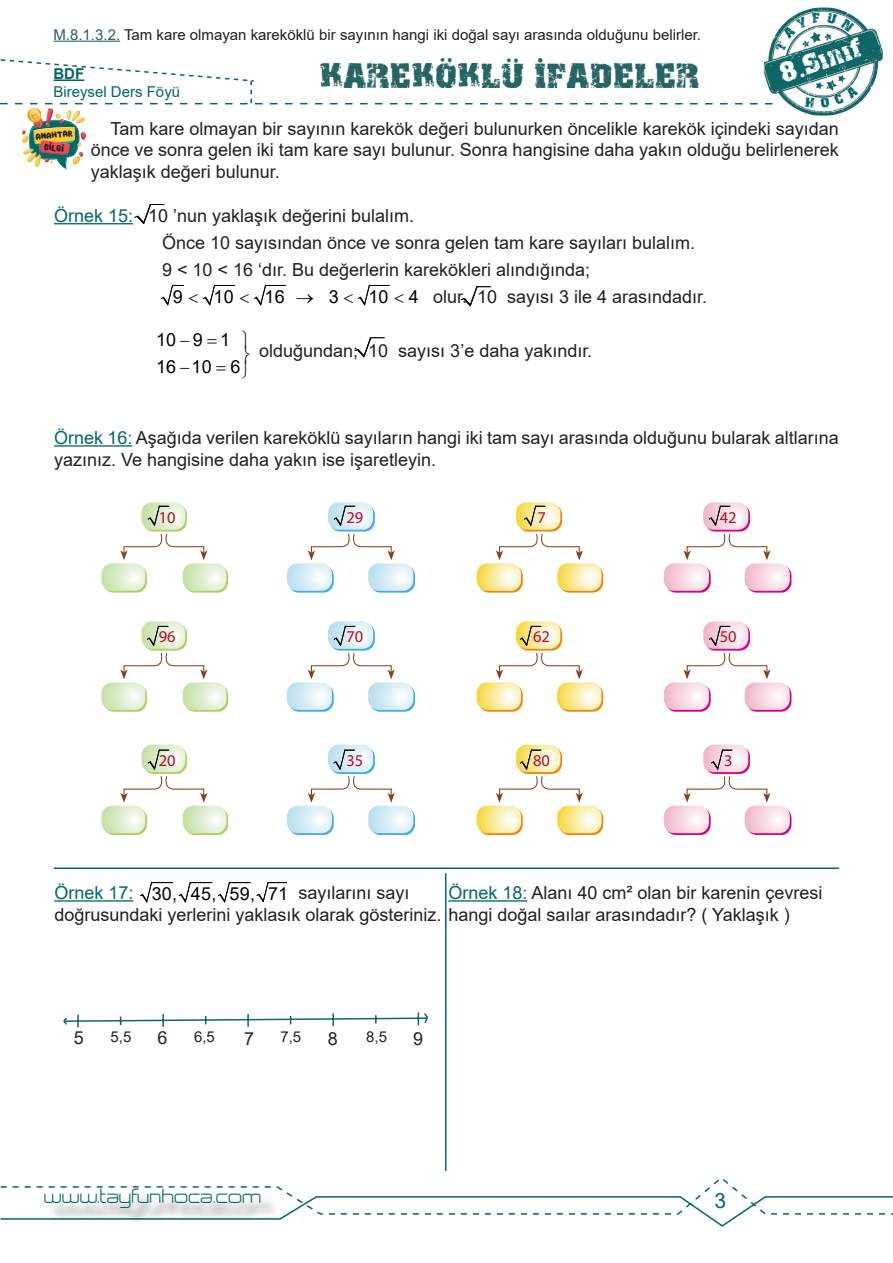
<style>
.page{position:relative;width:893px;height:1263px;background:#fff}
.page>*{position:absolute;margin:0;border:0;box-sizing:border-box;transform-origin:0 0}
.t1{font:30px "Distress";color:#266363}
.t2{font:24px "Distress";color:#fff}
.t3{font:21px "Arial";color:#026765}
.t4{font:18px/21.6px "Arial";color:#231f20}
.t5{font:18px/27px "Arial";letter-spacing:.005em;color:#000}
.t6{font:18px "Neogrey";color:#026765}
.t7{font:18px "Arial";color:#026765}
.t8{font:16.5px "Myriad Pro";color:#bf081f}
.t9{font:15px "Arial";color:#231f20}
.t10{font:15px "Arial";color:#026765}
.t11{font:700 15px "Arial";color:#026765}
.t12{font:9px "Choko";color:#231f20}
.s1{color:#266363}
.s2{color:#026765}
</style>
<div class="page">
<svg style="left:0;top:1179px;width:893px;height:48px"></svg>
<hr style="left:53px;top:41px;width:67px;height:1px;background:#266363">
<div style="left:47px;top:1192px;width:232px;height:35px;background:#231f20;opacity:.75"></div>
<div style="left:36px;top:1180px;width:234px;height:37px;background:#fff;opacity:.75"></div>
<div style="left:103px;top:565px;width:44px;height:28px;background:#add15e;border-radius:10px"></div>
<svg style="left:184px;top:565px;width:44px;height:28px"></svg>
<div style="left:289px;top:565px;width:45px;height:28px;background:#40abe8;border-radius:10px"></div>
<svg style="left:370px;top:565px;width:45px;height:28px"></svg>
<div style="left:478px;top:565px;width:45px;height:28px;background:#f28508;border-radius:10px"></div>
<div style="left:559px;top:565px;width:44px;height:28px;background:#f28508;border-radius:10px"></div>
<div style="left:666px;top:565px;width:45px;height:28px;background:#de007a;border-radius:10px"></div>
<div style="left:746px;top:565px;width:45px;height:28px;background:#de007a;border-radius:10px"></div>
<div style="left:103px;top:684px;width:44px;height:28px;background:#add15e;border-radius:10px"></div>
<svg style="left:184px;top:684px;width:44px;height:28px"></svg>
<div style="left:289px;top:684px;width:45px;height:28px;background:#40abe8;border-radius:10px"></div>
<svg style="left:370px;top:684px;width:45px;height:28px"></svg>
<div style="left:478px;top:684px;width:45px;height:28px;background:#f28508;border-radius:10px"></div>
<div style="left:559px;top:684px;width:44px;height:28px;background:#f28508;border-radius:10px"></div>
<div style="left:666px;top:684px;width:45px;height:28px;background:#de007a;border-radius:10px"></div>
<div style="left:746px;top:684px;width:45px;height:28px;background:#de007a;border-radius:10px"></div>
<svg style="left:103px;top:807px;width:44px;height:28px"></svg>
<svg style="left:184px;top:807px;width:44px;height:28px"></svg>
<svg style="left:289px;top:807px;width:45px;height:28px"></svg>
<svg style="left:370px;top:807px;width:45px;height:28px"></svg>
<svg style="left:478px;top:807px;width:45px;height:28px"></svg>
<svg style="left:559px;top:807px;width:44px;height:28px"></svg>
<svg style="left:666px;top:807px;width:45px;height:28px"></svg>
<svg style="left:746px;top:807px;width:45px;height:28px"></svg>
<svg style="left:101px;top:502px;width:125px;height:89px"></svg>
<svg style="left:287px;top:502px;width:126px;height:89px"></svg>
<svg style="left:477px;top:502px;width:125px;height:89px"></svg>
<svg style="left:664px;top:502px;width:126px;height:89px"></svg>
<svg style="left:664px;top:621px;width:126px;height:89px"></svg>
<svg style="left:664px;top:745px;width:126px;height:88px"></svg>
<svg style="left:477px;top:745px;width:125px;height:88px"></svg>
<svg style="left:477px;top:621px;width:125px;height:89px"></svg>
<svg style="left:287px;top:745px;width:126px;height:88px"></svg>
<svg style="left:287px;top:621px;width:126px;height:89px"></svg>
<svg style="left:101px;top:621px;width:125px;height:89px"></svg>
<svg style="left:101px;top:745px;width:125px;height:88px"></svg>
<svg style="left:0;top:59px;width:262px;height:110px"></svg>
<hr style="left:54px;top:223px;width:79px;height:1px;background:#026765">
<svg style="left:134px;top:204px;width:30px;height:20px"></svg>
<svg style="left:161px;top:285px;width:22px;height:20px"></svg>
<svg style="left:461px;top:286px;width:29px;height:20px"></svg>
<svg style="left:354px;top:337px;width:30px;height:20px"></svg>
<hr style="left:54px;top:445px;width:78px;height:2px;background:#026765">
<hr style="left:54px;top:867px;width:785px;height:2px;background:#026765">
<hr style="left:445px;top:873px;width:1px;height:298px;background:#066">
<hr style="left:54px;top:900px;width:79px;height:1px;background:#026765">
<svg style="left:63px;top:1012px;width:365px;height:16px"></svg>
<svg style="left:140px;top:882px;width:72px;height:21px"></svg>
<svg style="left:218px;top:882px;width:32px;height:21px"></svg>
<svg style="left:256px;top:882px;width:30px;height:20px"></svg>
<hr style="left:448px;top:900px;width:79px;height:1px;background:#026765">
<svg style="left:203px;top:285px;width:31px;height:20px"></svg>
<svg style="left:254px;top:285px;width:31px;height:20px"></svg>
<svg style="left:357px;top:285px;width:32px;height:20px"></svg>
<svg style="left:750px;top:7px;width:133px;height:109px"></svg>
<p class="t9" style="left:53px;top:24px;width:649px"><span class="s1">M.8.1.3.2.</span> Tam kare olmayan kareköklü bir sayının hangi iki doğal sayı arasında olduğunu belirler.</p>
<p class="t11" style="left:53px;top:63px;width:32px">BDF</p>
<p class="t10" style="left:53px;top:81px;width:128px">Bireysel Ders Föyü</p>
<p class="t1" style="left:319px;top:55px;width:381px">KAREKÖKLÜ İFADELER</p>
<p class="t2" style="left:775px;top:58px;width:87px;rotate:-19deg">8.Sınıf</p>
<p class="t12" style="left:35px;top:131px;width:39px;rotate:-5deg">ANAHTAR</p>
<p class="t12" style="left:45px;top:141px;width:21px;rotate:8deg">BİLGİ</p>
<p class="t4" style="left:91px;top:117px;width:750px;text-align:justify;text-indent:20px">Tam kare olmayan bir sayının karekök değeri bulunurken öncelikle karekök içindeki sayıdan önce ve sonra gelen iki tam kare sayı bulunur. Sonra hangisine daha yakın olduğu belirlenerek yaklaşık değeri bulunur.</p>
<p class="t4" style="left:54px;top:205px;width:362px"><span class="s2">Örnek 15:</span> 10 ’nun yaklaşık değerini bulalım.</p>
<p class="t4" style="left:162px;top:232px;width:535px">Önce 10 sayısından önce ve sonra gelen tam kare sayıları bulalım.</p>
<p class="t4" style="left:162px;top:259px;width:430px">9 &lt; 10 &lt; 16 ‘dır. Bu değerlerin karekökleri alındığında;</p>
<p class="t4" style="left:433px;top:286px;width:276px">olur. 10 sayısı 3 ile 4 arasındadır.</p>
<p class="t4" style="left:259px;top:340px;width:335px">olduğundan; 10 sayısı 3’e daha yakındır.</p>
<p class="t5" style="left:173px;top:283px;width:12px">9</p>
<p class="t5" style="left:214px;top:283px;width:22px">10</p>
<p class="t5" style="left:265px;top:283px;width:22px">16</p>
<p class="t5" style="left:329px;top:283px;width:12px">3</p>
<p class="t5" style="left:368px;top:283px;width:52px">10 4</p>
<p class="t5" style="left:156px;top:326px;width:86px">1091<br>16 10 6</p>
<p class="t4" style="left:54px;top:427px;width:786px"><span class="s2">Örnek 16:</span> Aşağıda verilen kareköklü sayıların hangi iki tam sayı arasında olduğunu bularak altlarına yazınız. Ve hangisine daha yakın ise işaretleyin.</p>
<p class="t8" style="left:159px;top:508px;width:18px">10</p>
<p class="t8" style="left:346px;top:508px;width:18px">29</p>
<p class="t8" style="left:537px;top:508px;width:10px">7</p>
<p class="t8" style="left:720px;top:508px;width:18px">42</p>
<p class="t8" style="left:159px;top:627px;width:18px">96</p>
<p class="t8" style="left:346px;top:627px;width:18px">70</p>
<p class="t8" style="left:533px;top:627px;width:18px">62</p>
<p class="t8" style="left:720px;top:627px;width:18px">50</p>
<p class="t8" style="left:159px;top:750px;width:18px">20</p>
<p class="t8" style="left:346px;top:750px;width:18px">35</p>
<p class="t8" style="left:533px;top:750px;width:18px">80</p>
<p class="t8" style="left:724px;top:750px;width:10px">3</p>
<p class="t7" style="left:54px;top:880px;width:81px">Örnek 17:</p>
<p class="t5" style="left:152px;top:880px;width:138px">30, 45, 59, 71</p>
<p class="t4" style="left:448px;top:882px;width:376px"><span class="s2">Örnek 18:</span> Alanı 40 cm² olan bir karenin çevresi</p>
<p class="t4" style="left:54px;top:882px;width:737px;text-indent:244px">sayılarını sayı<br>doğrusundaki yerlerini yaklasık olarak gösteriniz. hangi doğal saılar arasındadır? ( Yaklaşık )</p>
<p class="t4" style="left:74px;top:1026px;width:12px">5</p>
<p class="t9" style="left:111px;top:1026px;width:22px">5,5</p>
<p class="t4" style="left:158px;top:1026px;width:12px">6</p>
<p class="t9" style="left:194px;top:1026px;width:22px">6,5</p>
<p class="t4" style="left:244px;top:1027px;width:12px">7</p>
<p class="t9" style="left:280px;top:1027px;width:22px">7,5</p>
<p class="t4" style="left:328px;top:1027px;width:12px">8</p>
<p class="t9" style="left:366px;top:1027px;width:22px">8,5</p>
<p class="t4" style="left:413px;top:1027px;width:12px">9</p>
<p class="t6" style="left:44px;top:1185px;width:219px">www.tayfunhoca.com</p>
<p class="t3" style="left:714px;top:1186px;width:13px">3</p>
</div>
